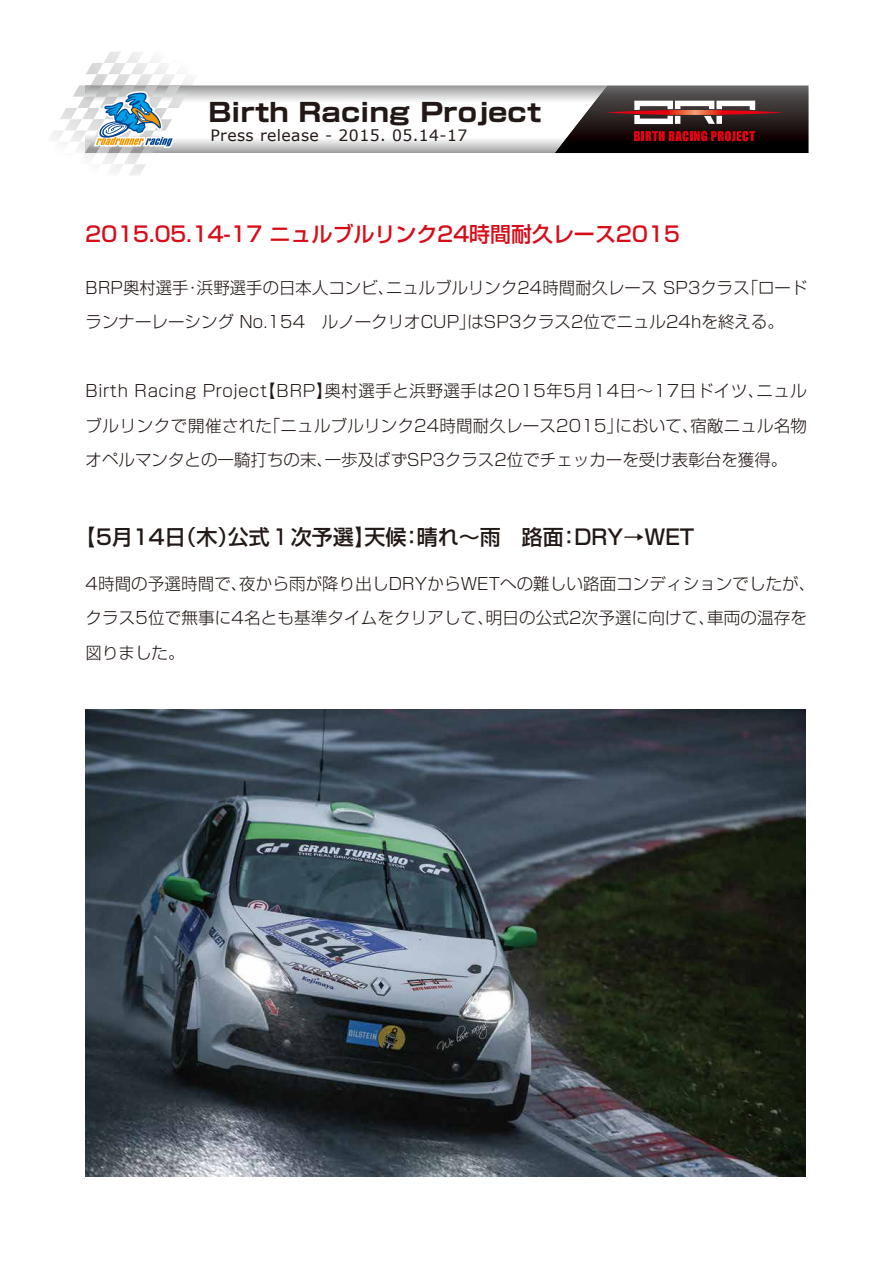
<style>
.page{position:relative;width:893px;height:1263px;background:#fff}
.page>*{position:absolute;margin:0;border:0;box-sizing:border-box;transform-origin:0 0}
.t1{font:700 25.5px "Shin Go";letter-spacing:.01em;color:#221815;scale:1.1 1}
.t2{font:500 21px "Shin Go";color:#221815}
.t3{font:500 21px "Shin Go";color:#d80c18}
.t4{font:300 16.5px/34.5px "Shin Go";letter-spacing:.005em;color:#221815}
.t5{font:15.6px "Verdana";letter-spacing:.025em;color:#221815}
</style>
<div class="page">
<svg style="left:51px;top:52px;width:757px;height:123px"></svg>
<img style="left:85px;top:710px;width:721px;height:466px">
<h1 class="t1" style="left:208px;top:95px;width:304px">Birth Racing Project</h1>
<p class="t5" style="left:210px;top:125px;width:258px">Press release - 2015. 05.14-17</p>
<p class="t3" style="left:86px;top:220px;width:596px">2015.05.14-17 ニュルブルリンク24時間耐久レース2015</p>
<p class="t4" style="left:86px;top:270px;width:723px">BRP奥村選手・浜野選手の日本人コンビ、ニュルブルリンク24時間耐久レース SP3クラス「ロードランナーレーシング No.154　ルノークリオCUP」はSP3クラス2位でニュル24hを終える。</p>
<p class="t4" style="left:86px;top:373px;width:723px;text-align:justify">Birth Racing Project【BRP】奥村選手と浜野選手は2015年5月14日～17日ドイツ、ニュルブルリンクで開催された「ニュルブルリンク24時間耐久レース2015」において、宿敵ニュル名物オペルマンタとの一騎打ちの末、一歩及ばずSP3クラス2位でチェッカーを受け表彰台を獲得。</p>
<p class="t2" style="left:75px;top:523px;width:621px">【5月14日（木）公式１次予選】天候：晴れ～雨　路面：DRY→WET</p>
<p class="t4" style="left:86px;top:566px;width:731px">4時間の予選時間で、夜から雨が降り出しDRYからWETへの難しい路面コンディションでしたが、クラス5位で無事に4名とも基準タイムをクリアして、明日の公式2次予選に向けて、車両の温存を図りました。</p>
</div>
